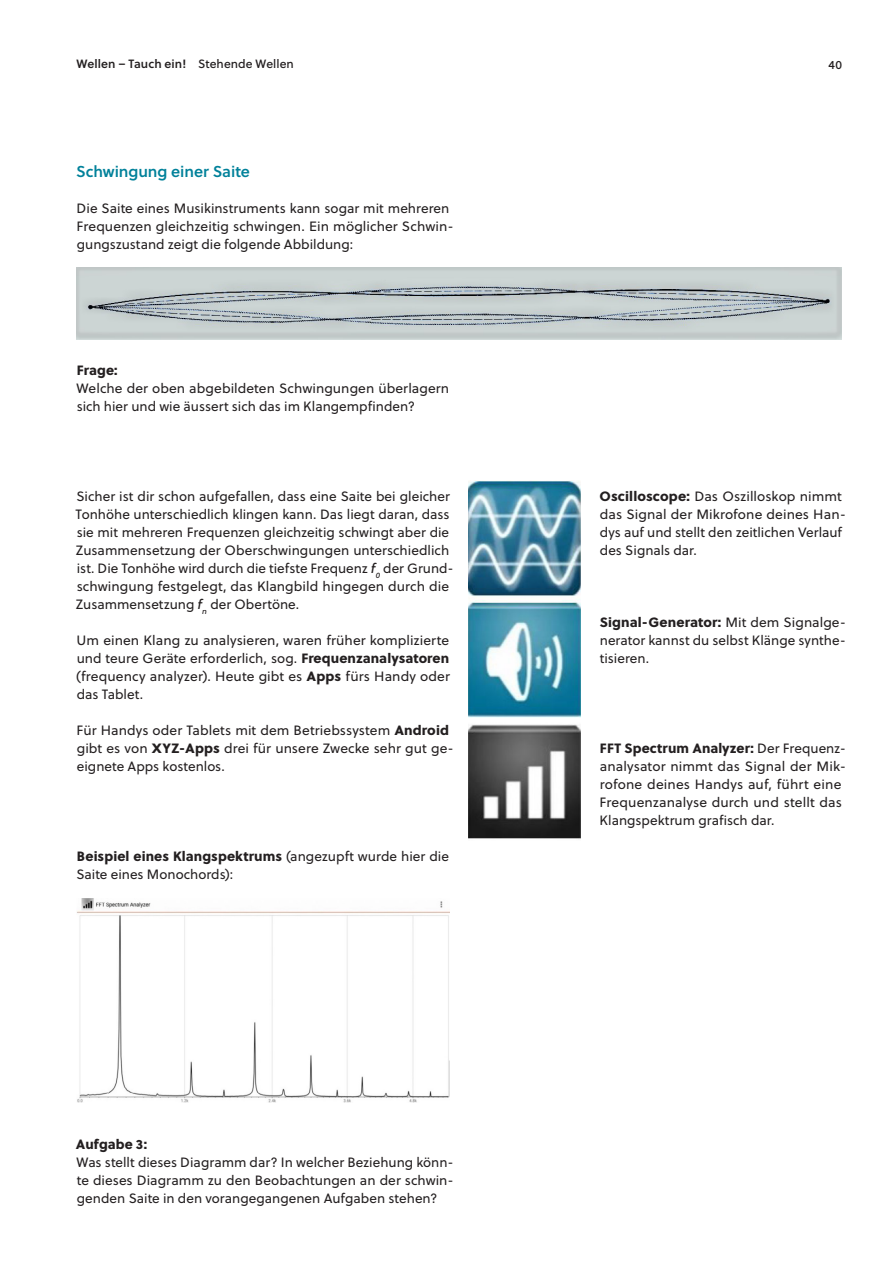
<style>
.page{position:relative;width:893px;height:1263px;background:#fff}
.page>*{position:absolute;margin:0;border:0;box-sizing:border-box;transform-origin:0 0}
.t1{font:15.75px "Soleil Sb";letter-spacing:-.005em;color:#00819a}
.t2{font:13.5px/18px "Soleil";letter-spacing:.005em;color:#231f20}
.t3{font:13.5px "Soleil Xb";letter-spacing:.01em;color:#231f20}
.t4{font:12px "Soleil Sb";letter-spacing:.005em;color:#231f20}
.t5{font:12px "Soleil Bk";color:#231f20}
.s1{font-family:"Soleil Bk"}
.s2{font-family:"Soleil Bk";font-style:italic}
.s3{font-family:"Soleil Xb"}
.s4{font-family:"Soleil"}
</style>
<div class="page">
<img style="left:77px;top:267px;width:765px;height:72px">
<img style="left:469px;top:481px;width:111px;height:358px">
<img style="left:77px;top:898px;width:373px;height:205px">
<p class="t4" style="left:77px;top:56px;width:219px">Wellen – Tauch ein! <span class="s1">Stehende Wellen</span></p>
<p class="t1" style="left:76px;top:162px;width:175px">Schwingung einer Saite</p>
<p class="t2" style="left:77px;top:199px;width:379px">Die Saite eines Musikinstruments kann sogar mit mehreren<br>Frequenzen gleichzeitig schwingen. Ein möglicher Schwin&shy;gungszustand zeigt die folgende Abbildung:</p>
<p class="t3" style="left:77px;top:362px;width:42px">Frage:</p>
<p class="t2" style="left:77px;top:379px;width:374px">Welche der oben abgebildeten Schwingungen überlagern sich hier und wie äussert sich das im Klangempfinden?</p>
<p class="t2" style="left:76px;top:487px;width:379px">Sicher ist dir schon aufgefallen, dass eine Saite bei gleicher Tonhöhe unterschiedlich klingen kann. Das liegt daran, dass sie mit mehreren Frequenzen gleichzeitig schwingt aber die Zusammensetzung der Oberschwingungen unterschiedlich ist. Die Tonhöhe wird durch die tiefste Frequenz <span class="s2">f</span><sub>0</sub> der Grund&shy;schwingung festgelegt, das Klangbild hingegen durch die Zusammensetzung <span class="s2">f</span><sub>n</sub> der Obertöne.</p>
<p class="t2" style="left:76px;top:631px;width:375px;text-align:justify">Um einen Klang zu analysieren, waren früher komplizierte und teure Geräte erforderlich, sog. <span class="s3">Frequenzanalysatoren </span>(frequency analyzer). Heute gibt es <span class="s3">Apps</span> fürs Handy oder das Tablet.</p>
<p class="t2" style="left:77px;top:721px;width:379px">Für Handys oder Tablets mit dem Betriebssystem <span class="s3">Android </span>gibt es von <span class="s3">XYZ-Apps</span> drei für unsere Zwecke sehr gut ge&shy;eignete Apps kostenlos.</p>
<p class="t3" style="left:77px;top:848px;width:374px">Beispiel eines Klangspektrums <span class="s4">(angezupft wurde hier die</span></p>
<p class="t2" style="left:76px;top:865px;width:158px">Saite eines Monochords):</p>
<p class="t3" style="left:76px;top:1136px;width:73px">Aufgabe 3:</p>
<p class="t2" style="left:77px;top:1153px;width:379px;text-align:justify">Was stellt dieses Diagramm dar? In welcher Beziehung könn&shy;te dieses Diagramm zu den Beobachtungen an der schwin&shy;genden Saite in den vorangegangenen Aufgaben stehen?</p>
<p class="t5" style="left:828px;top:55px;width:15px">40</p>
<p class="t2" style="left:599px;top:487px;width:248px"><span class="s3">Oscilloscope:</span> Das Oszilloskop nimmt das Signal der Mikrofone deines Han&shy;dys auf und stellt den zeitlichen Verlauf des Signals dar.</p>
<p class="t3" style="left:600px;top:614px;width:248px">Signal-Generator: <span class="s4">Mit dem Signalge-</span></p>
<p class="t2" style="left:600px;top:631px;width:248px">nerator kannst du selbst Klänge synthe&shy;tisieren.</p>
<p class="t3" style="left:600px;top:740px;width:247px">FFT Spectrum Analyzer: <span class="s4">Der Frequenz-</span></p>
<p class="t2" style="left:600px;top:757px;width:248px">analysator nimmt das Signal der Mik&shy;rofone deines Handys auf, führt eine Frequenzanalyse durch und stellt das Klangspektrum grafisch dar.</p>
</div>
